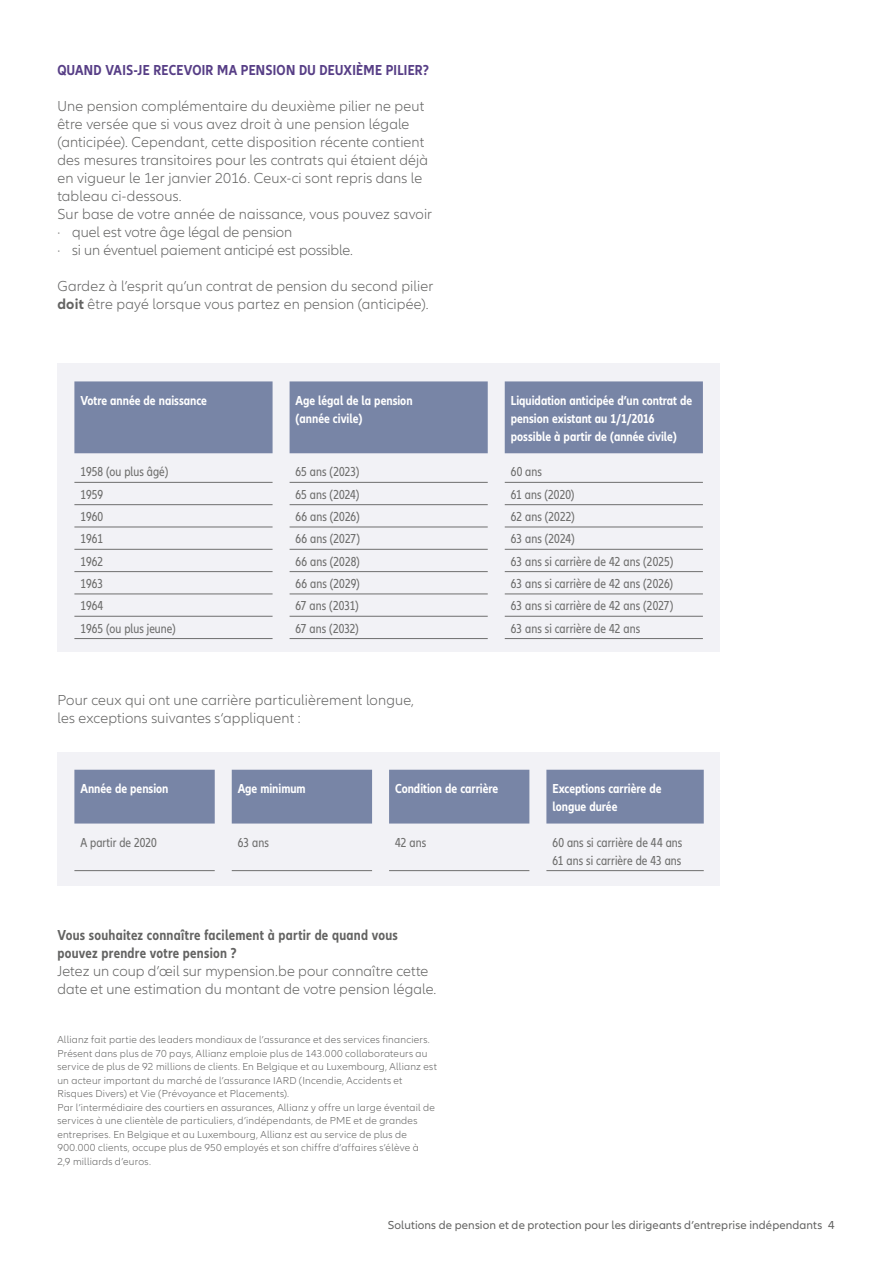
<style>
.page{position:relative;width:893px;height:1263px;background:#fff}
.page>*{position:absolute;margin:0;border:0;box-sizing:border-box;transform-origin:0 0}
.t1{font:300 15px/18px "Allianz Neo";letter-spacing:.005em;color:#636362}
.t2{font:700 condensed 15px/18px "Allianz Neo";letter-spacing:.015em;color:#636362}
.t3{font:700 condensed 15px "Allianz Neo";letter-spacing:.02em;color:#573e86}
.t4{font:condensed 13.5px/18px "Allianz Neo";letter-spacing:.005em;color:#6f6f6e}
.t5{font:700 condensed 13.5px/18px "Allianz Neo";color:#fff}
.t6{font:12px "Allianz Neo";letter-spacing:.01em;color:#636362}
.t7{font:300 10.5px/13.5px "Allianz Neo";letter-spacing:.02em;color:#636362}
.s1{font-weight:700}
</style>
<div class="page">
<div style="left:57px;top:363px;width:663px;height:288px;background:#f2f2f6"></div>
<svg style="left:74px;top:381px;width:629px;height:72px;background:#7f8baa"></svg>
<hr style="left:74px;top:482px;width:199px;height:1px;background:#6f6f6e">
<hr style="left:74px;top:504px;width:199px;height:1px;background:#6f6f6e">
<hr style="left:74px;top:527px;width:199px;height:1px;background:#6f6f6e">
<hr style="left:74px;top:549px;width:199px;height:1px;background:#6f6f6e">
<hr style="left:74px;top:571px;width:199px;height:1px;background:#6f6f6e">
<hr style="left:74px;top:594px;width:199px;height:1px;background:#6f6f6e">
<hr style="left:74px;top:616px;width:199px;height:1px;background:#6f6f6e">
<hr style="left:74px;top:638px;width:199px;height:1px;background:#6f6f6e">
<hr style="left:290px;top:482px;width:198px;height:1px;background:#6f6f6e">
<hr style="left:290px;top:504px;width:198px;height:1px;background:#6f6f6e">
<hr style="left:290px;top:527px;width:198px;height:1px;background:#6f6f6e">
<hr style="left:290px;top:549px;width:198px;height:1px;background:#6f6f6e">
<hr style="left:290px;top:571px;width:198px;height:1px;background:#6f6f6e">
<hr style="left:290px;top:594px;width:198px;height:1px;background:#6f6f6e">
<hr style="left:290px;top:616px;width:198px;height:1px;background:#6f6f6e">
<hr style="left:290px;top:638px;width:198px;height:1px;background:#6f6f6e">
<hr style="left:505px;top:482px;width:198px;height:1px;background:#6f6f6e">
<hr style="left:505px;top:504px;width:198px;height:1px;background:#6f6f6e">
<hr style="left:505px;top:527px;width:198px;height:1px;background:#6f6f6e">
<hr style="left:505px;top:549px;width:198px;height:1px;background:#6f6f6e">
<hr style="left:505px;top:571px;width:198px;height:1px;background:#6f6f6e">
<hr style="left:505px;top:594px;width:198px;height:1px;background:#6f6f6e">
<hr style="left:505px;top:616px;width:198px;height:1px;background:#6f6f6e">
<hr style="left:505px;top:638px;width:198px;height:1px;background:#6f6f6e">
<div style="left:57px;top:752px;width:663px;height:133px;background:#f2f2f6"></div>
<svg style="left:74px;top:770px;width:630px;height:53px;background:#828eac"></svg>
<hr style="left:74px;top:870px;width:141px;height:1px;background:#6f6f6e">
<hr style="left:232px;top:870px;width:140px;height:1px;background:#6f6f6e">
<hr style="left:389px;top:870px;width:140px;height:1px;background:#6f6f6e">
<hr style="left:546px;top:870px;width:158px;height:1px;background:#6f6f6e">
<p class="t3" style="left:57px;top:62px;width:373px">QUAND VAIS-JE RECEVOIR MA PENSION DU DEUXIÈME PILIER?</p>
<p class="t1" style="left:57px;top:98px;width:376px">Une pension complémentaire du deuxième pilier ne peut être versée que si vous avez droit à une pension légale (anticipée). Cependant, cette disposition récente contient des mesures transitoires pour les contrats qui étaient déjà en vigueur le 1er janvier 2016. Ceux-ci sont repris dans le tableau ci-dessous.<br>Sur base de votre année de naissance, vous pouvez savoir · quel est votre âge légal de pension<br>· si un éventuel paiement anticipé est possible.</p>
<p class="t1" style="left:57px;top:278px;width:377px">Gardez à l’esprit qu’un contrat de pension du second pilier <span class="s1">doit</span> être payé lorsque vous partez en pension (anticipée).</p>
<p class="t5" style="left:80px;top:391px;width:128px">Votre année de naissance</p>
<p class="t5" style="left:296px;top:391px;width:118px">Age légal de la pension (année civile)</p>
<p class="t5" style="left:511px;top:391px;width:183px">Liquidation anticipée d’un contrat de pension existant au 1/1/2016 possible à partir de (année civile)</p>
<p class="t4" style="left:80px;top:463px;width:89px">1958 (ou plus âgé)</p>
<p class="t4" style="left:296px;top:463px;width:65px">65 ans (2023)</p>
<p class="t4" style="left:511px;top:463px;width:33px">60 ans</p>
<p class="t4" style="left:80px;top:485px;width:24px">1959</p>
<p class="t4" style="left:296px;top:485px;width:65px">65 ans (2024)</p>
<p class="t4" style="left:511px;top:485px;width:65px">61 ans (2020)</p>
<p class="t4" style="left:80px;top:508px;width:24px">1960</p>
<p class="t4" style="left:296px;top:508px;width:66px">66 ans (2026)</p>
<p class="t4" style="left:511px;top:508px;width:66px">62 ans (2022)</p>
<p class="t4" style="left:80px;top:530px;width:24px">1961</p>
<p class="t4" style="left:296px;top:530px;width:66px">66 ans (2027)</p>
<p class="t4" style="left:511px;top:530px;width:65px">63 ans (2024)</p>
<p class="t4" style="left:80px;top:552px;width:24px">1962</p>
<p class="t4" style="left:296px;top:552px;width:66px">66 ans (2028)</p>
<p class="t4" style="left:511px;top:552px;width:164px">63 ans si carrière de 42 ans (2025)</p>
<p class="t4" style="left:80px;top:575px;width:24px">1963</p>
<p class="t4" style="left:296px;top:575px;width:66px">66 ans (2029)</p>
<p class="t4" style="left:511px;top:575px;width:164px">63 ans si carrière de 42 ans (2026)</p>
<p class="t4" style="left:80px;top:597px;width:24px">1964</p>
<p class="t4" style="left:296px;top:597px;width:65px">67 ans (2031)</p>
<p class="t4" style="left:511px;top:597px;width:164px">63 ans si carrière de 42 ans (2027)</p>
<p class="t4" style="left:80px;top:619px;width:97px">1965 (ou plus jeune)</p>
<p class="t4" style="left:296px;top:619px;width:65px">67 ans (2032)</p>
<p class="t4" style="left:511px;top:619px;width:131px">63 ans si carrière de 42 ans</p>
<p class="t1" style="left:57px;top:692px;width:358px">Pour ceux qui ont une carrière particulièrement longue, les exceptions suivantes s‘appliquent :</p>
<p class="t5" style="left:80px;top:780px;width:90px">Année de pension</p>
<p class="t5" style="left:238px;top:780px;width:69px">Age minimum</p>
<p class="t5" style="left:395px;top:780px;width:105px">Condition de carrière</p>
<p class="t5" style="left:552px;top:780px;width:111px">Exceptions carrière de longue durée</p>
<p class="t4" style="left:80px;top:833px;width:78px">A partir de 2020</p>
<p class="t4" style="left:238px;top:833px;width:33px">63 ans</p>
<p class="t4" style="left:395px;top:833px;width:33px">42 ans</p>
<p class="t4" style="left:552px;top:833px;width:131px">60 ans si carrière de 44 ans<br>61 ans si carrière de 43 ans</p>
<p class="t2" style="left:57px;top:926px;width:342px">Vous souhaitez connaître facilement à partir de quand vous pouvez prendre votre pension ?</p>
<p class="t1" style="left:57px;top:962px;width:380px">Jetez un coup d’œil sur mypension.be pour connaître cette date et une estimation du montant de votre pension légale.</p>
<p class="t7" style="left:57px;top:1033px;width:381px">Allianz fait partie des leaders mondiaux de l’assurance et des services financiers.<br>Présent dans plus de 70 pays, Allianz emploie plus de 143.000 collaborateurs au service de plus de 92 millions de clients. En Belgique et au Luxembourg, Allianz est un acteur important du marché de l’assurance IARD (Incendie, Accidents et Risques Divers) et Vie (Prévoyance et Placements).<br>Par l’intermédiaire des courtiers en assurances, Allianz y offre un large éventail de services à une clientèle de particuliers, d’indépendants, de PME et de grandes entreprises. En Belgique et au Luxembourg, Allianz est au service de plus de 900.000 clients, occupe plus de 950 employés et son chiffre d’affaires s’élève à<br>2,9 milliards d’euros.</p>
<p class="t6" style="left:388px;top:1218px;width:448px">Solutions de pension et de protection pour les dirigeants d’entreprise indépendants 4</p>
</div>
